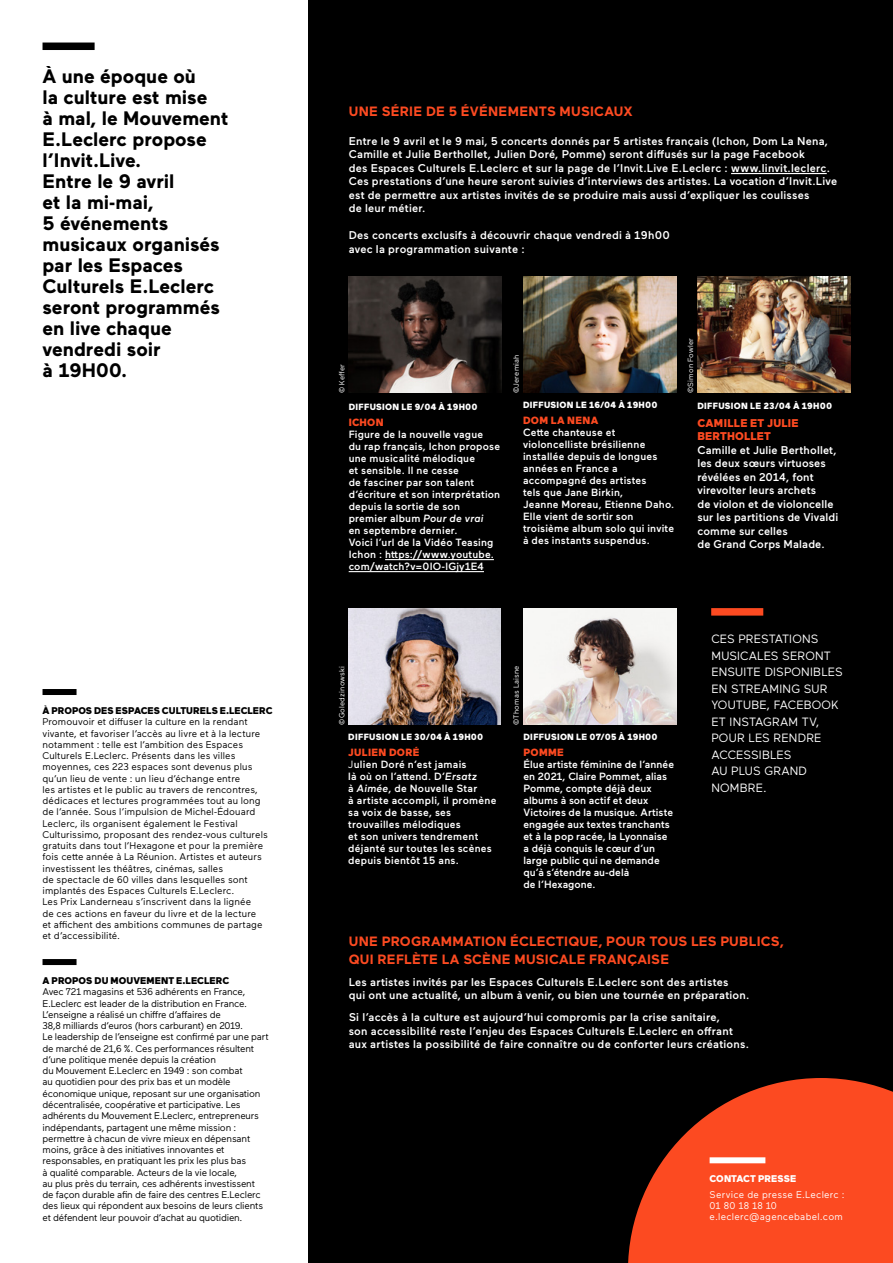
<style>
.page{position:relative;width:893px;height:1263px;background:#fff}
.page>*{position:absolute;margin:0;border:0;box-sizing:border-box;transform-origin:0 0}
.t1{font:700 19.5px/21px "Maax";color:#000}
.t2{font:700 13.5px/18px "Maax";letter-spacing:.015em;color:#fc4a21}
.t3{font:12px/16.5px "Maax";letter-spacing:.01em;color:#fff}
.t4{font:500 11.25px/13.5px "Maax";letter-spacing:.02em;color:#fff}
.t5{font:900 11.25px/13.5px "Maax";letter-spacing:.015em;color:#fc4a21}
.t6{font:500 10.5px/12px "Maax";letter-spacing:.02em;color:#fff}
.t7{font:900 10.5px "Maax";letter-spacing:.025em;color:#fc4a21}
.t8{font:9.75px/11.2px "Maax";letter-spacing:-.01em;color:#000}
.t9{font:9.75px/11.2px "Maax";letter-spacing:.01em;color:#000}
.t10{font:900 9.75px "Maax";letter-spacing:.005em;color:#000}
.t11{font:9.75px/11.2px "Maax";letter-spacing:.025em;color:#fff}
.t12{font:900 9.75px "Maax";letter-spacing:.005em;color:#fff}
.t13{font:900 9px "Maax";letter-spacing:.03em;color:#fff}
.t14{font:7.5px "Maax";letter-spacing:.025em;color:#fff}
.s1{font-style:italic}
.s2{font-weight:900;color:#fc4a21}
.s3{font-weight:400}
</style>
<div class="page">
<div style="left:308px;top:0;width:585px;height:1263px;background:#000"></div>
<svg style="left:628px;top:1078px;width:265px;height:185px;fill:#fc4a21"></svg>
<hr style="left:731px;top:173px;width:96px;height:1px;background:#fff">
<div style="left:710px;top:1157px;width:55px;height:6px;background:#fff"></div>
<div style="left:43px;top:689px;width:34px;height:6px;background:#000"></div>
<div style="left:43px;top:959px;width:34px;height:6px;background:#000"></div>
<div style="left:43px;top:43px;width:52px;height:7px;background:#000"></div>
<div style="left:711px;top:608px;width:52px;height:8px;background:#fc4a21"></div>
<img style="left:349px;top:276px;width:153px;height:117px">
<img style="left:523px;top:276px;width:153px;height:117px">
<img style="left:348px;top:608px;width:152px;height:117px">
<img style="left:697px;top:276px;width:153px;height:117px">
<hr style="left:385px;top:559px;width:109px;height:1px;background:#fff">
<hr style="left:349px;top:571px;width:135px;height:1px;background:#fff">
<img style="left:523px;top:608px;width:153px;height:117px">
<p class="t1" style="left:43px;top:65px;width:187px">À une époque où<br>la culture est mise<br>à mal, le Mouvement<br>E.Leclerc propose l’Invit.Live.<br>Entre le 9 avril<br>et la mi-mai,<br>5 événements musicaux organisés par les Espaces<br>Culturels E.Leclerc seront programmés en live chaque vendredi soir<br>à 19H00.</p>
<p class="t10" style="left:43px;top:704px;width:232px">À PROPOS DES ESPACES CULTURELS E.LECLERC</p>
<p class="t9" style="left:43px;top:716px;width:227px">Promouvoir et diffuser la culture en la rendant vivante, et favoriser l’accès au livre et à la lecture notamment : telle est l’ambition des Espaces Culturels E.Leclerc. Présents dans les villes moyennes, ces 223 espaces sont devenus plus qu’un lieu de vente : un lieu d’échange entre<br>les artistes et le public au travers de rencontres, dédicaces et lectures programmées tout au long de l’année. Sous l’impulsion de Michel-Édouard Leclerc, ils organisent également le Festival Culturissimo, proposant des rendez-vous culturels gratuits dans tout l’Hexagone et pour la première fois cette année à La Réunion. Artistes et auteurs investissent les théâtres, cinémas, salles<br>de spectacle de 60 villes dans lesquelles sont implantés des Espaces Culturels E.Leclerc.<br>Les Prix Landerneau s’inscrivent dans la lignée<br>de ces actions en faveur du livre et de la lecture<br>et affichent des ambitions communes de partage et d’accessibilité.</p>
<p class="t10" style="left:43px;top:974px;width:188px">A PROPOS DU MOUVEMENT E.LECLERC</p>
<p class="t8" style="left:43px;top:986px;width:228px">Avec 721 magasins et 536 adhérents en France, E.Leclerc est leader de la distribution en France.<br>L’enseigne a réalisé un chiffre d’affaires de<br>38,8 milliards d’euros (hors carburant) en 2019.<br>Le leadership de l’enseigne est confirmé par une part de marché de 21,6 %. Ces performances résultent d’une politique menée depuis la création<br>du Mouvement E.Leclerc en 1949 : son combat<br>au quotidien pour des prix bas et un modèle économique unique, reposant sur une organisation décentralisée, coopérative et participative. Les adhérents du Mouvement E.Leclerc, entrepreneurs indépendants, partagent une même mission : permettre à chacun de vivre mieux en dépensant moins, grâce à des initiatives innovantes et responsables, en pratiquant les prix les plus bas<br>à qualité comparable. Acteurs de la vie locale,<br>au plus près du terrain, ces adhérents investissent<br>de façon durable afin de faire des centres E.Leclerc des lieux qui répondent aux besoins de leurs clients et défendent leur pouvoir d’achat au quotidien.</p>
<p class="t2" style="left:349px;top:102px;width:286px">UNE SÉRIE DE 5 ÉVÉNEMENTS MUSICAUX</p>
<p class="t4" style="left:349px;top:134px;width:490px">Entre le 9 avril et le 9 mai, 5 concerts donnés par 5 artistes français (Ichon, Dom La Nena, Camille et Julie Berthollet, Julien Doré, Pomme) seront diffusés sur la page Facebook<br>des Espaces Culturels E.Leclerc et sur la page de l’Invit.Live E.Leclerc : www.linvit.leclerc.<br>Ces prestations d’une heure seront suivies d’interviews des artistes. La vocation d’Invit.Live est de permettre aux artistes invités de se produire mais aussi d’expliquer les coulisses<br>de leur métier.</p>
<p class="t4" style="left:349px;top:228px;width:323px">Des concerts exclusifs à découvrir chaque vendredi à 19h00 avec la programmation suivante :</p>
<p class="t14" style="left:337px;top:393px;width:30px;rotate:-90deg">© Keffer</p>
<p class="t14" style="left:511px;top:393px;width:40px;rotate:-90deg">©Jeremiah</p>
<p class="t13" style="left:349px;top:401px;width:130px">DIFFUSION LE 9/04 À 19H00</p>
<p class="t7" style="left:349px;top:415px;width:36px">ICHON</p>
<p class="t6" style="left:349px;top:428px;width:153px">Figure de la nouvelle vague<br>du rap français, Ichon propose une musicalité mélodique<br>et sensible. Il ne cesse<br>de fasciner par son talent d’écriture et son interprétation depuis la sortie de son premier album <span class="s1">Pour de vrai<br></span>en septembre dernier.<br>Voici l’url de la Vidéo Teasing<br>Ichon : https://www.youtube. com/watch?v=0IO-lGjy1E4</p>
<p class="t13" style="left:523px;top:399px;width:136px">DIFFUSION LE 16/04 À 19H00</p>
<p class="t7" style="left:523px;top:414px;width:77px">DOM LA NENA</p>
<p class="t6" style="left:523px;top:426px;width:153px">Cette chanteuse et violoncelliste brésilienne installée depuis de longues années en France a accompagné des artistes<br>tels que Jane Birkin,<br>Jeanne Moreau, Etienne Daho.<br>Elle vient de sortir son troisième album solo qui invite à des instants suspendus.</p>
<p class="t14" style="left:686px;top:393px;width:57px;rotate:-90deg">©Simon Fowler</p>
<p class="t13" style="left:697px;top:400px;width:136px">DIFFUSION LE 23/04 À 19H00</p>
<p class="t5" style="left:697px;top:415px;width:103px">CAMILLE ET JULIE<br>BERTHOLLET</p>
<p class="t4" style="left:697px;top:442px;width:143px">Camille et Julie Berthollet, les deux sœurs virtuoses révélées en 2014, font virevolter leurs archets<br>de violon et de violoncelle sur les partitions de Vivaldi comme sur celles<br>de Grand Corps Malade.</p>
<p class="t14" style="left:337px;top:725px;width:60px;rotate:-90deg">©Goledzinowski</p>
<p class="t14" style="left:511px;top:725px;width:61px;rotate:-90deg">©Thomas Laisne</p>
<p class="t13" style="left:348px;top:731px;width:137px">DIFFUSION LE 30/04 À 19H00</p>
<p class="t6" style="left:348px;top:746px;width:150px"><span class="s2">JULIEN DORÉ<br></span><span class="s3">J</span>ulien Doré n’est jamais<br>là où on l’attend. D’<span class="s1">Ersatz<br></span>à <span class="s1">Aimée</span>, de Nouvelle Star<br>à artiste accompli, il promène sa voix de basse, ses trouvailles mélodiques<br>et son univers tendrement déjanté sur toutes les scènes depuis bientôt 15 ans.</p>
<p class="t13" style="left:523px;top:731px;width:136px">DIFFUSION LE 07/05 À 19H00</p>
<p class="t7" style="left:523px;top:745px;width:42px">POMME</p>
<p class="t6" style="left:523px;top:758px;width:152px">Élue artiste féminine de l’année en 2021, Claire Pommet, alias<br>Pomme, compte déjà deux albums à son actif et deux<br>Victoires de la musique. Artiste engagée aux textes tranchants et à la pop racée, la Lyonnaise a déjà conquis le cœur d’un large public qui ne demande qu’à s’étendre au-delà<br>de l’Hexagone.</p>
<p class="t3" style="left:711px;top:630px;width:133px">CES PRESTATIONS<br>MUSICALES SERONT<br>ENSUITE DISPONIBLES<br>EN STREAMING SUR<br>YOUTUBE, FACEBOOK<br>ET INSTAGRAM TV,<br>POUR LES RENDRE<br>ACCESSIBLES<br>AU PLUS GRAND<br>NOMBRE.</p>
<p class="t2" style="left:349px;top:931px;width:437px">UNE PROGRAMMATION ÉCLECTIQUE, POUR TOUS LES PUBLICS,<br>QUI REFLÈTE LA SCÈNE MUSICALE FRANÇAISE</p>
<p class="t4" style="left:349px;top:974px;width:402px">Les artistes invités par les Espaces Culturels E.Leclerc sont des artistes<br>qui ont une actualité, un album à venir, ou bien une tournée en préparation.</p>
<p class="t4" style="left:349px;top:1010px;width:402px">Si l’accès à la culture est aujourd’hui compromis par la crise sanitaire,<br>son accessibilité reste l’enjeu des Espaces Culturels E.Leclerc en offrant aux artistes la possibilité de faire connaître ou de conforter leurs créations.</p>
<p class="t12" style="left:710px;top:1172px;width:88px">CONTACT PRESSE</p>
<p class="t11" style="left:710px;top:1188px;width:137px">Service de presse E.Leclerc :<br>01 80 18 18 10 e.leclerc@agencebabel.com</p>
</div>
